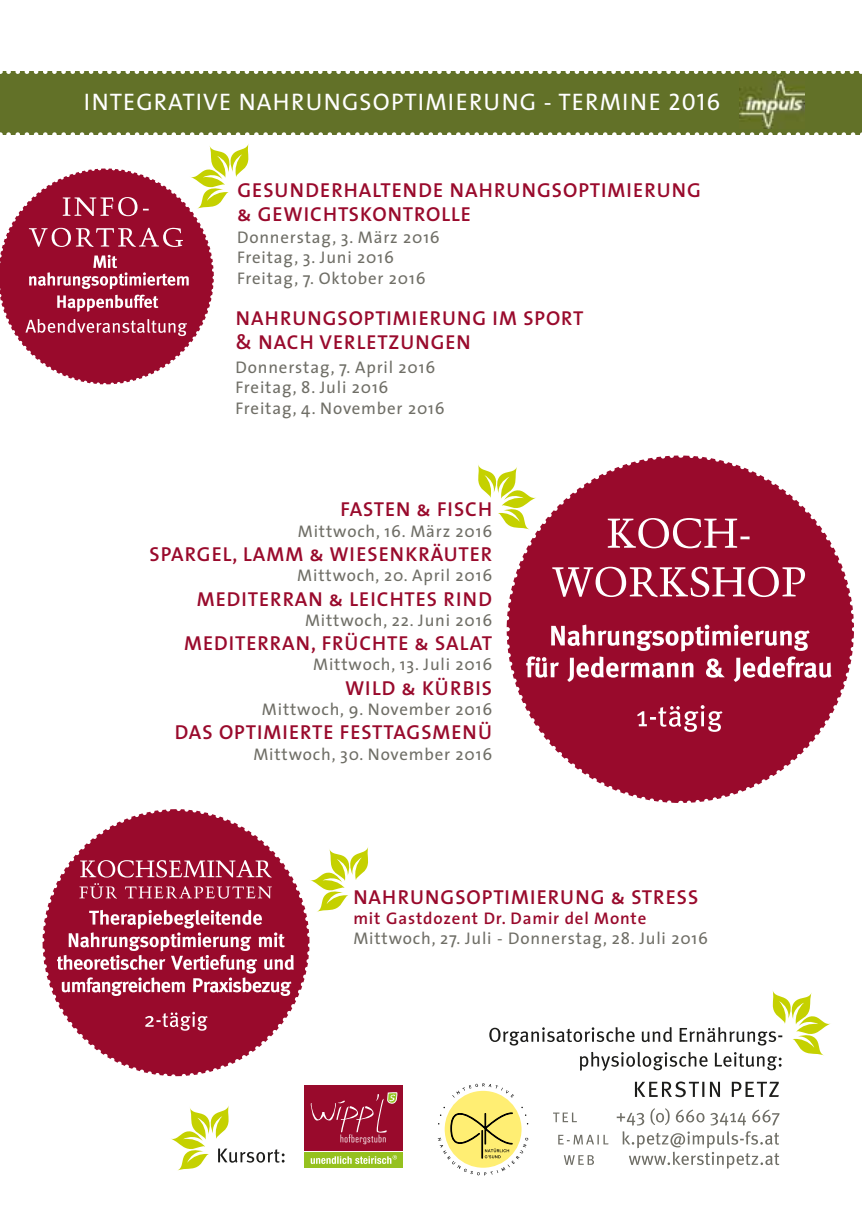
<style>
.page{position:relative;width:862px;height:1214px;background:#fff}
.page>*{position:absolute;margin:0;border:0;box-sizing:border-box;transform-origin:0 0}
.t1{font:24px "The Sans Caps";letter-spacing:.05em;color:#fff}
.t2{font:20.2px/24.4px "The Sans Semi Bold Caps";letter-spacing:.05em;color:#990a2c}
.t3{font:600 20.2px/24.2px "The Sans";letter-spacing:.05em;color:#990a2c}
.t4{font:16.8px/20.2px "The Sans";letter-spacing:.05em;color:#6f6e66}
.t5{font:600 16.8px "The Sans";letter-spacing:.05em;color:#990a2c}
</style>
<div class="page">
<div style="left:0;top:71px;width:862px;height:63px;background:#627128"></div>
<svg style="left:8px;top:132px;width:854px;height:3px"></svg>
<svg style="left:8px;top:71px;width:854px;height:3px"></svg>
<img style="left:739px;top:79px;width:66px;height:50px">
<div style="left:305px;top:1085px;width:98px;height:65px;background:#990a2c"></div>
<svg style="left:311px;top:1092px;width:87px;height:51px"></svg>
<div style="left:305px;top:1151px;width:98px;height:16px;background:#95c11f"></div>
<svg style="left:311px;top:1155px;width:86px;height:8px"></svg>
<div style="left:445px;top:1090px;width:76px;height:77px;background:#ffee73;border-radius:50%"></div>
<svg style="left:452px;top:1083px;width:62px;height:14px"></svg>
<svg style="left:438px;top:1106px;width:90px;height:69px"></svg>
<svg style="left:171px;top:1106px;width:113px;height:64px"></svg>
<svg style="left:0;top:144px;width:249px;height:241px"></svg>
<svg style="left:478px;top:455px;width:376px;height:348px"></svg>
<svg style="left:42px;top:809px;width:326px;height:268px"></svg>
<svg style="left:558px;top:1131px;width:221px;height:37px"></svg>
<svg style="left:553px;top:1108px;width:226px;height:17px"></svg>
<svg style="left:635px;top:1081px;width:144px;height:16px"></svg>
<svg style="left:489px;top:991px;width:342px;height:79px"></svg>
<h1 class="t1" style="left:84px;top:82px;width:638px">INTEGRATIVE NAHRUNGSOPTIMIERUNG - TERMINE 2016</h1>
<p class="t2" style="left:237px;top:177px;width:465px">GESUNDERHALTENDE NAHRUNGSOPTIMIERUNG &amp; GEWICHTSKONTROLLE</p>
<p class="t4" style="left:237px;top:227px;width:204px">Donnerstag, 3. März 2016<br>Freitag, 3. Juni 2016<br>Freitag, 7. Oktober 2016</p>
<p class="t3" style="left:236px;top:305px;width:349px">NAHRUNGSOPTIMIERUNG IM SPORT &amp; NACH VERLETZUNGEN</p>
<p class="t4" style="left:235px;top:357px;width:211px">Donnerstag, 7. April 2016<br>Freitag, 8. Juli 2016<br>Freitag, 4. November 2016</p>
<p class="t2" style="left:340px;top:496px;width:153px">FASTEN &amp; FISCH</p>
<p class="t4" style="left:298px;top:520px;width:196px">Mittwoch, 16. März 2016</p>
<p class="t2" style="left:150px;top:541px;width:344px">SPARGEL, LAMM &amp; WIESENKRÄUTER</p>
<p class="t4" style="left:297px;top:565px;width:196px">Mittwoch, 20. April 2016</p>
<p class="t2" style="left:197px;top:586px;width:297px">MEDITERRAN &amp; LEICHTES RIND</p>
<p class="t4" style="left:305px;top:609px;width:189px">Mittwoch, 22. Juni 2016</p>
<p class="t2" style="left:184px;top:630px;width:309px">MEDITERRAN, FRÜCHTE &amp; SALAT</p>
<p class="t4" style="left:313px;top:654px;width:180px">Mittwoch, 13. Juli 2016</p>
<p class="t2" style="left:345px;top:675px;width:149px">WILD &amp; KÜRBIS</p>
<p class="t4" style="left:262px;top:698px;width:232px">Mittwoch, 9. November 2016</p>
<p class="t2" style="left:175px;top:719px;width:319px">DAS OPTIMIERTE FESTTAGSMENÜ</p>
<p class="t4" style="left:253px;top:743px;width:240px">Mittwoch, 30. November 2016</p>
<p class="t2" style="left:353px;top:883px;width:346px">NAHRUNGSOPTIMIERUNG &amp; STRESS</p>
<p class="t5" style="left:353px;top:904px;width:294px">mit Gastdozent Dr. Damir del Monte</p>
<p class="t4" style="left:353px;top:927px;width:356px">Mittwoch, 27. Juli - Donnerstag, 28. Juli 2016</p>
</div>
